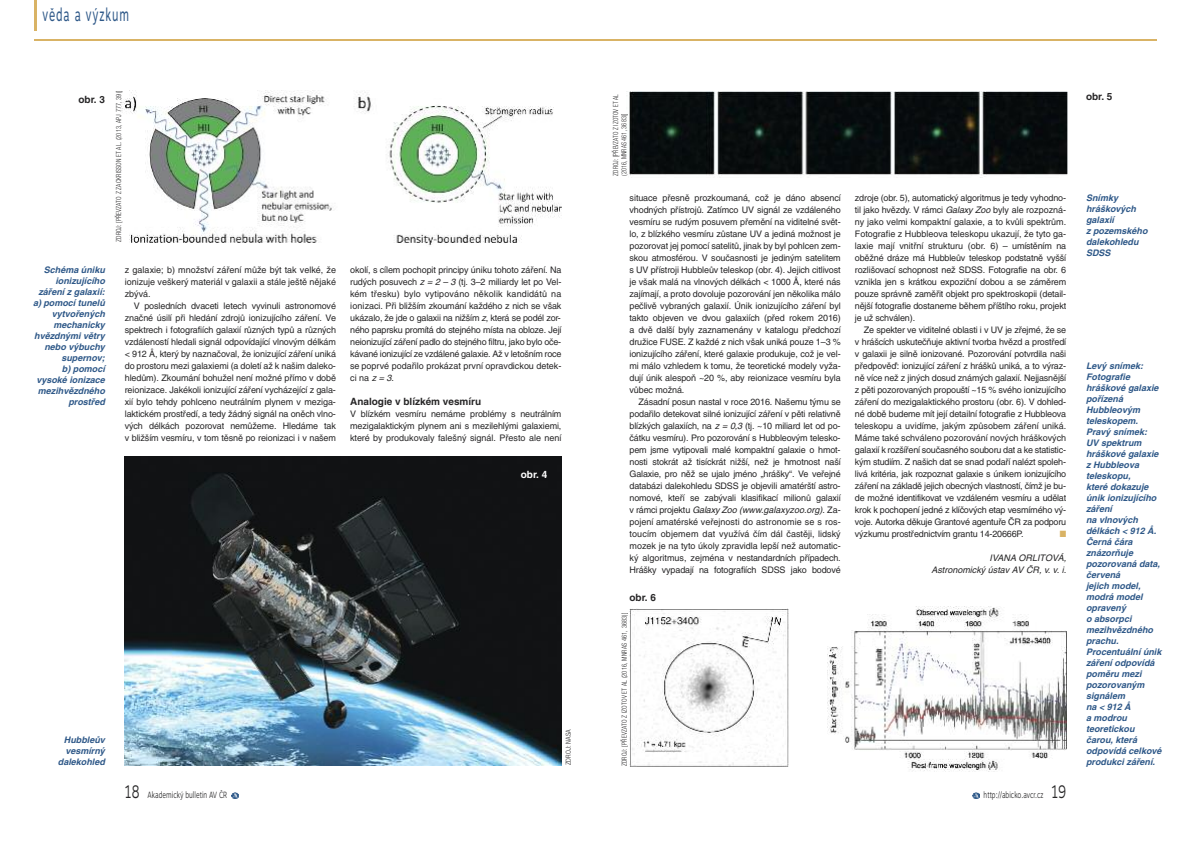
<style>
.page{position:relative;width:1191px;height:842px;background:#fff}
.page>*{position:absolute;margin:0;border:0;box-sizing:border-box;transform-origin:0 0}
.t1{font:18px "Motiva Sans";color:#2e5888;scale:.6 1}
.t2{font:700 10px "Helvetica CE";color:#272627}
.t3{font:700 10px "Helvetica CE";color:#fff}
.t4{font:9px/12px "Helvetica CE";letter-spacing:-.01em;color:#272627;text-align:justify}
.t5{font:italic 700 9px/11px "Helvetica CE";color:#2e5888}
.t6{font:9px "Motiva Sans Light OTF";color:#272627;scale:.7 1}
.t7{font:italic 9px/12px "Helvetica CE";color:#272627;text-align:right}
.t8{font:9px "Zapf Dingbats ITC";color:#d9b365;scale:.95 1}
.t9{font:300 condensed 7px "Helvetica NCE";letter-spacing:.02em;color:#272627;scale:.91 1}
.t10{font:300 condensed 7px/8.4px "Helvetica NCE";letter-spacing:.02em;color:#272627;scale:.88 1}
.t11{font:300 condensed 7px "Helvetica NCE";letter-spacing:.02em;color:#272627}
.s1{font-family:"Lucida Grande"}
.s2{font-style:italic}
.s3{font-family:"Helvetica"}
.s4{font-size:18px}
</style>
<div class="page">
<svg style="left:972px;top:792px;width:7px;height:7px"></svg>
<hr style="left:34px;top:0;width:3px;height:31px;background:#d9b365">
<svg style="left:232px;top:792px;width:6px;height:7px"></svg>
<hr style="left:34px;top:40px;width:1123px;height:1px;background:#d9b365">
<img style="left:122px;top:91px;width:440px;height:155px">
<img style="left:125px;top:456px;width:436px;height:309px">
<img style="left:629px;top:609px;width:159px;height:158px">
<img style="left:626px;top:92px;width:441px;height:86px">
<img style="left:828px;top:606px;width:238px;height:166px">
<div style="left:861px;top:636px;width:11px;height:10px;background:#fff"></div>
<h1 class="t1" style="left:43px;top:8px;width:146px">věda a výzkum</h1>
<p class="t9" style="left:115px;top:242px;width:168px;rotate:-90deg">ZDROJ: [PŘEVZATO Z ZACKRISSON ET AL. (2013, APJ 777, 39)]</p>
<p class="t2" style="left:78px;top:96px;width:28px">obr. 3</p>
<p class="t2" style="left:1086px;top:93px;width:28px">obr. 5</p>
<p class="t10" style="left:611px;top:176px;width:94px;rotate:-90deg">ZDROJ: [PŘEVZATO Z IZOTOV ET AL (2016, MNRAS 461, 3683)]</p>
<p class="t5" style="left:1086px;top:193px;width:63px">Snímky hráškových galaxií<br>z pozemského dalekohledu<br>SDSS</p>
<p class="t4" style="left:629px;top:192px;width:213px">situace přesně prozkoumaná, což je dáno absencí vhodných přístrojů. Zatímco UV signál ze vzdáleného vesmíru se rudým posuvem přemění na viditelné svět&shy;lo, z blízkého vesmíru zůstane UV a jediná možnost je pozorovat jej pomocí satelitů, jinak by byl pohlcen zem&shy;skou atmosférou. V současnosti je jediným satelitem s UV přístroji Hubbleův teleskop (obr. 4). Jejich citlivost je však malá na vlnových délkách &lt; 1000 <span class="s1">Å</span>, které nás zajímají, a proto dovoluje pozorování jen několika málo pečlivě vybraných galaxií. Únik ionizujícího záření byl takto objeven ve dvou galaxiích (před rokem 2016) a dvě další byly zaznamenány v katalogu předchozí družice FUSE. Z každé z nich však uniká pouze 1–3 % ionizujícího záření, které galaxie produkuje, což je vel&shy;mi málo vzhledem k tomu, že teoretické modely vyža&shy;dují únik alespoň ~20 %, aby reionizace vesmíru byla vůbec možná.</p>
<p class="t4" style="left:629px;top:396px;width:213px;text-indent:9px">Zásadní posun nastal v roce 2016. Našemu týmu se podařilo detekovat silné ionizující záření v pěti relativně blízkých galaxiích, na <span class="s2">z = 0,3</span> (tj. ~10 miliard let od po&shy;čátku vesmíru). Pro pozorování s Hubbleovým telesko&shy;pem jsme vytipovali malé kompaktní galaxie o hmot&shy;nosti stokrát až tisíckrát nižší, než je hmotnost naší Galaxie, pro něž se ujalo jméno „hrášky“. Ve veřejné databázi dalekohledu SDSS je objevili amatérští astro&shy;nomové, kteří se zabývali klasifikací milionů galaxií v rámci projektu <span class="s2">Galaxy Zoo (www.galaxyzoo.org)</span>. Za&shy;pojení amatérské veřejnosti do astronomie se s ros&shy;toucím objemem dat využívá čím dál častěji, lidský mozek je na tyto úkoly zpravidla lepší než automatic&shy;ký algoritmus, zejména v nestandardních případech.<br>Hrášky vypadají na fotografiích SDSS jako bodové</p>
<p class="t4" style="left:855px;top:192px;width:213px">zdroje (obr. 5), automatický algoritmus je tedy vyhodno&shy;til jako hvězdy. V rámci <span class="s2">Galaxy Zoo</span> byly ale rozpozná&shy;ny jako velmi kompaktní galaxie, a to kvůli spektrům.<br>Fotografie z Hubbleova teleskopu ukazují, že tyto ga&shy;laxie mají vnitřní strukturu (obr. 6) – umístěním na oběžné dráze má Hubbleův teleskop podstatně vyšší rozlišovací schopnost než SDSS. Fotografie na obr. 6 vznikla jen s krátkou expoziční dobou a se záměrem pouze správně zaměřit objekt pro spektroskopii (detail&shy;nější fotografie dostaneme během příštího roku, projekt je už schválen).</p>
<p class="t4" style="left:855px;top:324px;width:213px;text-indent:9px">Ze spekter ve viditelné oblasti i v UV je zřejmé, že se v hrášcích uskutečňuje aktivní tvorba hvězd a prostředí v galaxii je silně ionizované. Pozorování potvrdila naši předpověď: ionizující záření z hrášků uniká, a to výraz&shy;ně více než z jiných dosud známých galaxií. Nejjasnější z pěti pozorovaných propouští ~15 % svého ionizujícího záření do mezigalaktického prostoru (obr. 6). V dohled&shy;né době budeme mít její detailní fotografie z Hubbleova teleskopu a uvidíme, jakým způsobem záření uniká.<br>Máme také schváleno pozorování nových hráškových galaxií k rozšíření současného souboru dat a ke statistic&shy;kým studiím. Z našich dat se snad podaří nalézt spoleh&shy;livá kritéria, jak rozpoznat galaxie s únikem ionizujícího záření na základě jejich obecných vlastností, čímž je bu&shy;de možné identifikovat ve vzdáleném vesmíru a udělat krok k pochopení jedné z klíčových etap vesmírného vý&shy;voje. Autorka děkuje Grantové agentuře ČR za podporu výzkumu prostřednictvím grantu 14-20666P.</p>
<p class="t5" style="left:33px;top:265px;width:73px;text-align:right">Schéma úniku ionizujícího záření z galaxií: a) pomocí tunelů vytvořených mechanicky hvězdnými větry nebo výbuchy supernov;<br>b) pomocí vysoké ionizace mezihvězdného prostřed</p>
<p class="t4" style="left:350px;top:265px;width:213px">okolí, s cílem pochopit principy úniku tohoto záření. Na rudých posuvech <span class="s2">z = 2 – 3</span> (tj. 3–2 miliardy let po Vel&shy;kém třesku) bylo vytipováno několik kandidátů na ionizaci. Při bližším zkoumání každého z nich se však ukázalo, že jde o galaxii na nižším <span class="s2">z</span>, která se podél zor&shy;ného paprsku promítá do stejného místa na obloze. Její neionizující záření padlo do stejného filtru, jako bylo oče&shy;kávané ionizující ze vzdálené galaxie. Až v letošním roce se poprvé podařilo prokázat první opravdickou detek&shy;cina<span class="s2">z=3</span>.</p>
<p class="t2" style="left:350px;top:398px;width:132px">Analogie v blízkém vesmíru</p>
<p class="t4" style="left:350px;top:409px;width:213px">V blízkém vesmíru nemáme problémy s neutrálním mezigalaktickým plynem ani s mezilehlými galaxiemi, které by produkovaly falešný signál. Přesto ale není</p>
<p class="t4" style="left:125px;top:265px;width:213px">z galaxie; b) množství záření může být tak velké, že ionizuje veškerý materiál v galaxii a stále ještě nějaké zbývá.</p>
<p class="t4" style="left:125px;top:301px;width:213px;text-indent:9px">V posledních dvaceti letech vyvinuli astronomové značné úsilí při hledání zdrojů ionizujícího záření. Ve spektrech i fotografiích galaxií různých typů a různých vzdáleností hledali signál odpovídající vlnovým délkám &lt; 912 <span class="s3">Å</span>, který by naznačoval, že ionizující záření uniká do prostoru mezi galaxiemi (a doletí až k našim daleko&shy;hledům). Zkoumání bohužel není možné přímo v době reionizace. Jakékoli ionizující záření vycházející z gala&shy;xií bylo tehdy pohlceno neutrálním plynem v meziga&shy;laktickém prostředí, a tedy žádný signál na oněch vlno&shy;vých délkách pozorovat nemůžeme. Hledáme tak v bližším vesmíru, v tom těsně po reionizaci i v našem</p>
<p class="t5" style="left:1086px;top:362px;width:77px">Levý snímek:<br>Fotografie hráškové galaxie pořízená<br>Hubbleovým teleskopem.<br>Pravý snímek:<br>UV spektrum hráškové galaxie z Hubbleova teleskopu,<br>které dokazuje únik ionizujícího záření<br>na vlnových délkách &lt; 912 <span class="s3">Å</span>.<br>Černá čára znázorňuje pozorovaná data, červená<br>jejich model, modrá model opravený<br>o absorpci mezihvězdného prachu.<br>Procentuální únik záření odpovídá poměru mezi pozorovaným signálem<br>na &lt; 912 <span class="s3">Å<br></span>a modrou teoretickou čarou, která odpovídá celkové produkci záření.</p>
<p class="t3" style="left:521px;top:471px;width:28px">obr. 4</p>
<p class="t8" style="left:1059px;top:528px;width:8px">■</p>
<p class="t7" style="left:931px;top:552px;width:136px">IVANA ORLITOVÁ,<br>Astronomický ústav AV ČR, v. v. i.</p>
<p class="t2" style="left:629px;top:594px;width:28px">obr. 6</p>
<p class="t9" style="left:620px;top:766px;width:170px;rotate:-90deg">ZDROJ: [PŘEVZATO Z IZOTOV ET AL (2016, MNRAS 461, 3683)]</p>
<p class="t11" style="left:564px;top:765px;width:38px;rotate:-90deg">ZDROJ: NASA</p>
<p class="t5" style="left:58px;top:735px;width:48px;text-align:right">Hubbleův vesmírný dalekohled</p>
<p class="t6" style="left:125px;top:788px;width:148px"><span class="s4">18</span> Akademický bulletin AV ČR</p>
<p class="t6" style="left:983px;top:788px;width:119px">http://abicko.avcr.cz <span class="s4">19</span></p>
</div>
